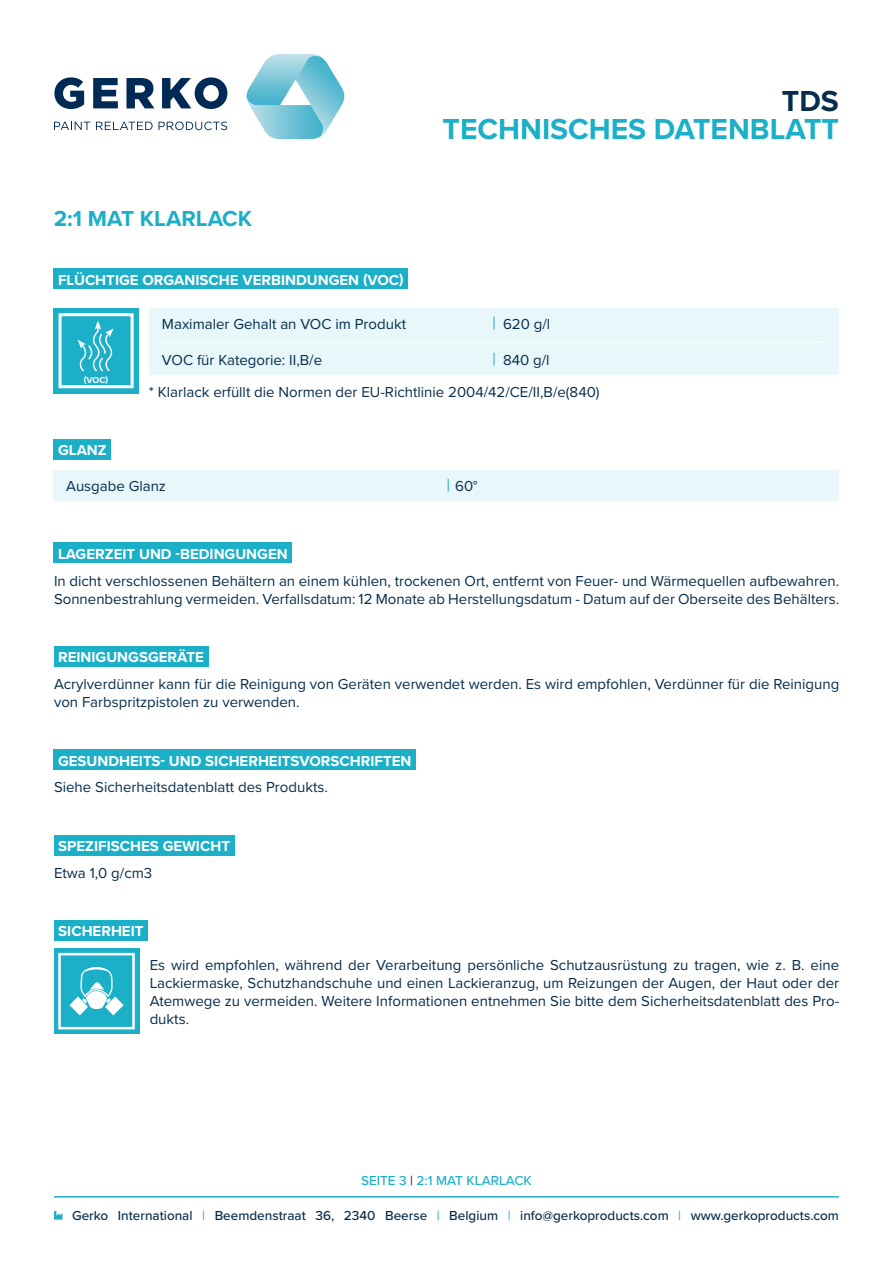
<style>
.page{position:relative;width:893px;height:1263px;background:#fff}
.page>*{position:absolute;margin:0;border:0;box-sizing:border-box;transform-origin:0 0}
.t1{font:700 30px "Proxima Nova";color:#1bafc8}
.t2{font:700 30px "Proxima Nova";color:#062d4d}
.t3{font:700 22.5px "Proxima Nova";color:#1bafc8}
.Alineastijl{font:15px/18px "Proxima Nova";color:#062d4d}
.t4{font:700 15px "Proxima Nova";color:#fff}
.t5{font:500 13.5px "Proxima Nova";color:#062d4d}
.t6{font:500 13.5px "Proxima Nova";color:#1bafc8}
.t7{font:700 9px "Proxima Nova";color:#fff}
.s1{color:#062d4d}
.s2{color:#1bafc8}
</style>
<div class="page">
<div style="left:54px;top:920px;width:94px;height:20px;background:#1bafc8"></div>
<div style="left:54px;top:949px;width:85px;height:85px;background:#1bafc8"></div>
<svg style="left:58px;top:953px;width:77px;height:76px"></svg>
<div style="left:54px;top:269px;width:354px;height:20px;background:#1bafc8"></div>
<div style="left:54px;top:439px;width:57px;height:21px;background:#1bafc8"></div>
<div style="left:54px;top:543px;width:238px;height:20px;background:#1bafc8"></div>
<div style="left:54px;top:646px;width:154px;height:20px;background:#1bafc8"></div>
<div style="left:54px;top:749px;width:362px;height:21px;background:#1bafc8"></div>
<div style="left:54px;top:835px;width:181px;height:20px;background:#1bafc8"></div>
<div style="left:149px;top:308px;width:690px;height:66px;background:#e8f7f9"></div>
<div style="left:54px;top:470px;width:785px;height:30px;background:#e8f7f9"></div>
<hr style="left:162px;top:342px;width:664px;height:1px;background:#fff">
<svg style="left:494px;top:353px;width:1px;height:13px"></svg>
<svg style="left:494px;top:317px;width:1px;height:12px"></svg>
<svg style="left:448px;top:479px;width:1px;height:12px"></svg>
<div style="left:54px;top:308px;width:85px;height:85px;background:#1bafc8"></div>
<svg style="left:77px;top:321px;width:37px;height:51px"></svg>
<div style="left:59px;top:313px;width:75px;height:75px;border:3px solid #fff"></div>
<svg style="left:54px;top:122px;width:36px;height:8px"></svg>
<svg style="left:96px;top:122px;width:57px;height:8px"></svg>
<svg style="left:159px;top:122px;width:68px;height:8px"></svg>
<svg style="left:54px;top:77px;width:30px;height:32px"></svg>
<svg style="left:93px;top:78px;width:25px;height:30px"></svg>
<svg style="left:126px;top:78px;width:28px;height:30px"></svg>
<svg style="left:162px;top:77px;width:65px;height:32px"></svg>
<svg style="left:246px;top:54px;width:98px;height:85px"></svg>
<svg style="left:54px;top:1211px;width:8px;height:8px"></svg>
<hr style="left:54px;top:1196px;width:785px;height:1px;background:#1bafc8">
<p class="t3" style="left:54px;top:202px;width:200px">2:1 MAT KLARLACK</p>
<p class="t4" style="left:58px;top:269px;width:347px">FLÜCHTIGE ORGANISCHE VERBINDUNGEN (VOC)</p>
<p class="t7" style="left:84px;top:373px;width:26px">(VOC)</p>
<p class="Alineastijl" style="left:162px;top:314px;width:246px">Maximaler Gehalt an VOC im Produkt</p>
<p class="Alineastijl" style="left:162px;top:350px;width:162px">VOC für Kategorie: II,B/e</p>
<p class="t2" style="left:782px;top:78px;width:58px">TDS</p>
<p class="t1" style="left:443px;top:107px;width:398px">TECHNISCHES DATENBLATT</p>
<p class="Alineastijl" style="left:503px;top:314px;width:49px">620 g/l</p>
<p class="Alineastijl" style="left:503px;top:350px;width:48px">840 g/l</p>
<p class="t4" style="left:58px;top:439px;width:50px">GLANZ</p>
<p class="Alineastijl" style="left:149px;top:382px;width:452px">* Klarlack erfüllt die Normen der EU-Richtlinie 2004/42/CE/II,B/e(840)</p>
<p class="Alineastijl" style="left:66px;top:476px;width:101px">Ausgabe Glanz</p>
<p class="Alineastijl" style="left:455px;top:476px;width:24px">60°</p>
<p class="t4" style="left:58px;top:543px;width:231px">LAGERZEIT UND -BEDINGUNGEN</p>
<p class="Alineastijl" style="left:54px;top:571px;width:787px">In dicht verschlossenen Behältern an einem kühlen, trockenen Ort, entfernt von Feuer- und Wärmequellen aufbewahren.<br>Sonnenbestrahlung vermeiden. Verfallsdatum: 12 Monate ab Herstellungsdatum - Datum auf der Oberseite des Behälters.</p>
<p class="t4" style="left:58px;top:646px;width:147px">REINIGUNGSGERÄTE</p>
<p class="Alineastijl" style="left:54px;top:674px;width:787px">Acrylverdünner kann für die Reinigung von Geräten verwendet werden. Es wird empfohlen, Verdünner für die Reinigung von Farbspritzpistolen zu verwenden.</p>
<p class="t4" style="left:58px;top:749px;width:355px">GESUNDHEITS- UND SICHERHEITSVORSCHRIFTEN</p>
<p class="Alineastijl" style="left:54px;top:778px;width:275px">Siehe Sicherheitsdatenblatt des Produkts.</p>
<p class="t4" style="left:58px;top:835px;width:174px">SPEZIFISCHES GEWICHT</p>
<p class="Alineastijl" style="left:54px;top:863px;width:100px">Etwa 1,0 g/cm3</p>
<p class="t4" style="left:58px;top:920px;width:87px">SICHERHEIT</p>
<p class="Alineastijl" style="left:150px;top:955px;width:691px;text-align:justify">Es wird empfohlen, während der Verarbeitung persönliche Schutzausrüstung zu tragen, wie z. B. eine Lackiermaske, Schutzhandschuhe und einen Lackieranzug, um Reizungen der Augen, der Haut oder der Atemwege zu vermeiden. Weitere Informationen entnehmen Sie bitte dem Sicherheitsdatenblatt des Pro&shy;dukts.</p>
<p class="t6" style="left:361px;top:1170px;width:172px">SEITE 3 <span class="s1">|</span> 2:1 MAT KLARLACK</p>
<p class="t5" style="left:72px;top:1205px;width:768px">Gerko International <span class="s2">|</span> Beemdenstraat 36, 2340 Beerse <span class="s2">|</span> Belgium <span class="s2">|</span> info@gerkoproducts.com <span class="s2">|</span> www.gerkoproducts.com</p>
</div>
